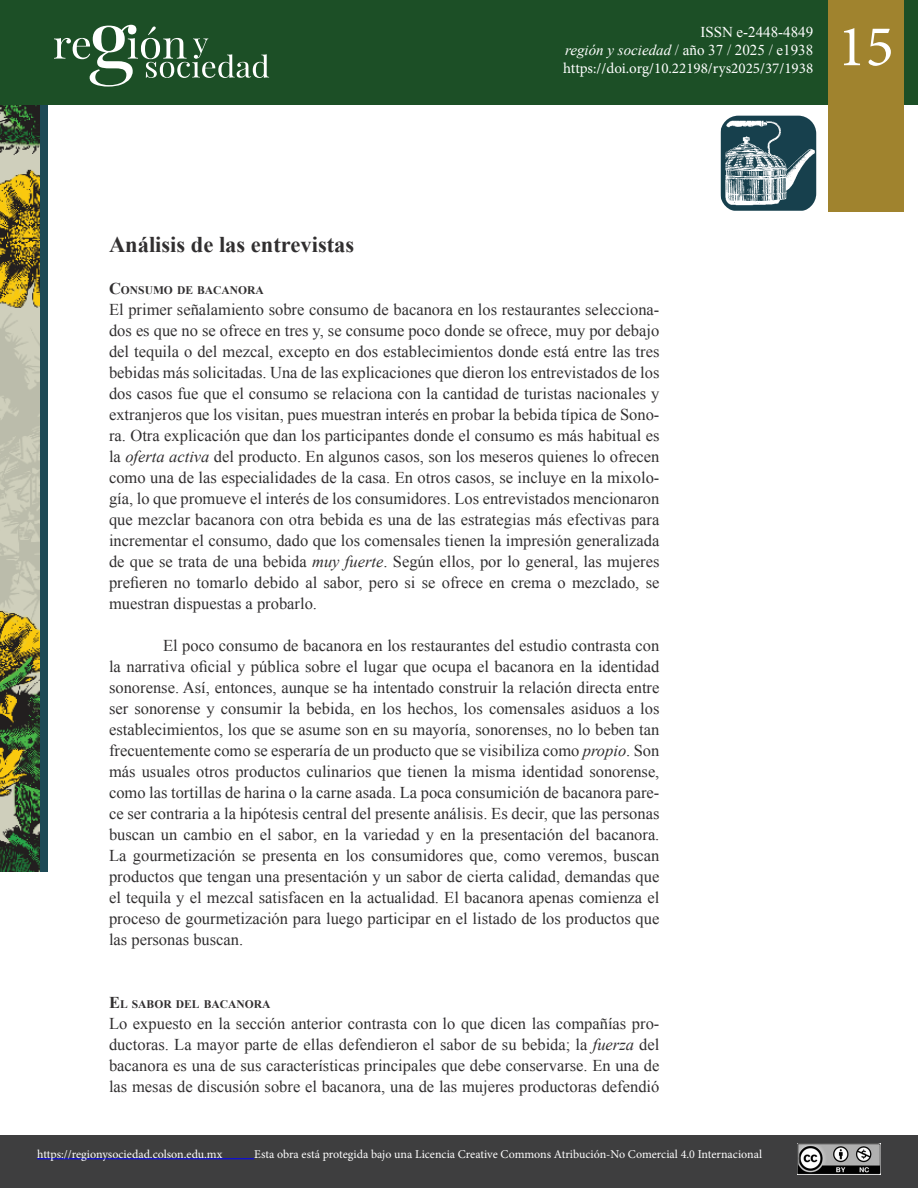
<style>
.page{position:relative;width:918px;height:1188px;background:#fff}
.page>*{position:absolute;margin:0;border:0;box-sizing:border-box;transform-origin:0 0}
.t1{font:58.5px "Minion Pro";color:#fff}
.t2{font:700 22.5px "Times New Roman";color:#312f30}
.t3{font:16.5px/21px "Times New Roman";color:#312f30;text-align:justify}
.t4{font:15px/18px "Times New Roman";color:#fff;text-align:right}
.t5{font:15px "Minion Pro";color:#fff}
.t6{font:12px "Minion Pro";color:#fff}
.t7{font:700 11.55px "Times New Roman";color:#312f30}
.s1{font-style:italic}
.s2{font-size:16.5px}
</style>
<div class="page">
<div style="left:0;top:0;width:918px;height:105px;background:#1c4f26"></div>
<div style="left:828px;top:0;width:75px;height:212px;background:#a0832e"></div>
<svg style="left:54px;top:25px;width:215px;height:62px"></svg>
<div style="left:0;top:1135px;width:918px;height:53px;background:#3e3e3f"></div>
<img style="left:0;top:105px;width:40px;height:767px">
<img style="left:720px;top:116px;width:96px;height:95px">
<hr style="left:37px;top:1158px;width:217px;height:1px;background:#00f">
<div style="left:40px;top:105px;width:8px;height:767px;background:#1d4955"></div>
<img style="left:798px;top:1144px;width:83px;height:30px">
<p class="t4" style="left:565px;top:23px;width:250px">ISSN e-2448-4849<br><span class="s1">región y sociedad</span> / año 37 / 2025 / e1938</p>
<p class="t5" style="left:563px;top:58px;width:252px">https://doi.org/10.22198/rys2025/37/1938</p>
<h1 class="t1" style="left:838px;top:7px;width:58px">15</h1>
<h2 class="t2" style="left:109px;top:229px;width:247px">Análisis de las entrevistas</h2>
<p class="t7" style="left:109px;top:282px;width:156px"><span class="s2">C</span>ONSUMO DE BACANORA</p>
<p class="t3" style="left:109px;top:299px;width:552px">El primer señalamiento sobre consumo de bacanora en los restaurantes selecciona&shy;dos es que no se ofrece en tres y, se consume poco donde se ofrece, muy por debajo del tequila o del mezcal, excepto en dos establecimientos donde está entre las tres bebidas más solicitadas. Una de las explicaciones que dieron los entrevistados de los dos casos fue que el consumo se relaciona con la cantidad de turistas nacionales y extranjeros que los visitan, pues muestran interés en probar la bebida típica de Sono&shy;ra. Otra explicación que dan los participantes donde el consumo es más habitual es la <span class="s1">oferta activa</span> del producto. En algunos casos, son los meseros quienes lo ofrecen como una de las especialidades de la casa. En otros casos, se incluye en la mixolo&shy;gía, lo que promueve el interés de los consumidores. Los entrevistados mencionaron que mezclar bacanora con otra bebida es una de las estrategias más efectivas para incrementar el consumo, dado que los comensales tienen la impresión generalizada de que se trata de una bebida <span class="s1">muy fuerte</span>. Según ellos, por lo general, las mujeres prefieren no tomarlo debido al sabor, pero si se ofrece en crema o mezclado, se muestran dispuestas a probarlo.</p>
<p class="t3" style="left:109px;top:635px;width:552px;text-indent:54px">El poco consumo de bacanora en los restaurantes del estudio contrasta con la narrativa oficial y pública sobre el lugar que ocupa el bacanora en la identidad sonorense. Así, entonces, aunque se ha intentado construir la relación directa entre ser sonorense y consumir la bebida, en los hechos, los comensales asiduos a los establecimientos, los que se asume son en su mayoría, sonorenses, no lo beben tan frecuentemente como se esperaría de un producto que se visibiliza como <span class="s1">propio</span>. Son más usuales otros productos culinarios que tienen la misma identidad sonorense, como las tortillas de harina o la carne asada. La poca consumición de bacanora pare&shy;ce ser contraria a la hipótesis central del presente análisis. Es decir, que las personas buscan un cambio en el sabor, en la variedad y en la presentación del bacanora.<br>La gourmetización se presenta en los consumidores que, como veremos, buscan productos que tengan una presentación y un sabor de cierta calidad, demandas que el tequila y el mezcal satisfacen en la actualidad. El bacanora apenas comienza el proceso de gourmetización para luego participar en el listado de los productos que las personas buscan.</p>
<p class="t7" style="left:109px;top:996px;width:163px"><span class="s2">E</span>L SABOR DEL BACANORA</p>
<p class="t3" style="left:109px;top:1013px;width:552px">Lo expuesto en la sección anterior contrasta con lo que dicen las compañías pro&shy;ductoras. La mayor parte de ellas defendieron el sabor de su bebida; la <span class="s1">fuerza</span> del bacanora es una de sus características principales que debe conservarse. En una de las mesas de discusión sobre el bacanora, una de las mujeres productoras defendió</p>
<p class="t6" style="left:37px;top:1146px;width:187px">https://regionysociedad.colson.edu.mx</p>
<p class="t6" style="left:254px;top:1146px;width:509px">Esta obra está protegida bajo una Licencia Creative Commons Atribución-No Comercial 4.0 Internacional</p>
</div>
